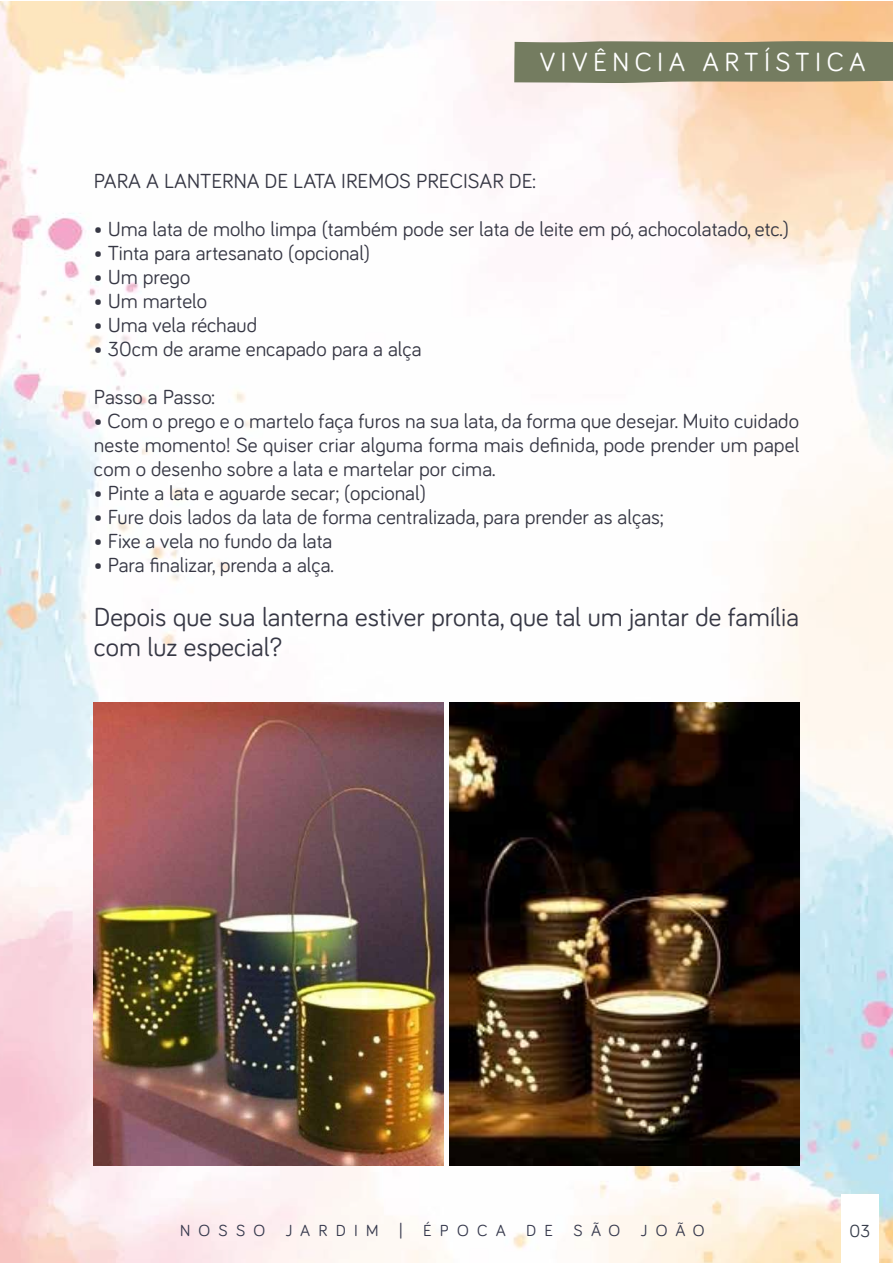
<style>
.page{position:relative;width:893px;height:1263px;background:#fff}
.page>*{position:absolute;margin:0;border:0;box-sizing:border-box;transform-origin:0 0}
.t1{font:27px/30px "Bariol";color:#363744}
.t2{font:27px "Bariol";letter-spacing:.2em;color:#fff}
.t3{font:21px/24px "Bariol";color:#363744;text-align:justify}
.t4{font:18px "Bariol";color:#353c4a}
.t5{font:16.5px "Bariol";letter-spacing:.5em;color:#36394d}
</style>
<div class="page">
<img style="left:0;top:1px;width:893px;height:1262px">
<svg style="left:828px;top:1133px;width:19px;height:19px"></svg>
<div style="left:841px;top:1195px;width:38px;height:68px;background:#fff"></div>
<div style="left:514px;top:41px;width:379px;height:42px;background:#747c60"></div>
<img style="left:94px;top:702px;width:349px;height:464px">
<img style="left:450px;top:702px;width:349px;height:464px">
<p class="t2" style="left:540px;top:44px;width:327px">VIVÊNCIA ARTÍSTICA</p>
<p class="t3" style="left:94px;top:168px;width:443px">PARA A LANTERNA DE LATA IREMOS PRECISAR DE:</p>
<p class="t3" style="left:94px;top:216px;width:696px">• Uma lata de molho limpa (também pode ser lata de leite em pó, achocolatado, etc.)</p>
<p class="t3" style="left:94px;top:240px;width:278px">• Tinta para artesanato (opcional)</p>
<p class="t3" style="left:94px;top:264px;width:98px">• Um prego</p>
<p class="t3" style="left:94px;top:288px;width:115px">• Um martelo</p>
<p class="t3" style="left:94px;top:312px;width:165px">• Uma vela réchaud</p>
<p class="t3" style="left:94px;top:336px;width:329px">• 30cm de arame encapado para a alça</p>
<p class="t3" style="left:94px;top:384px;width:122px">Passo a Passo:</p>
<p class="t3" style="left:94px;top:408px;width:707px">• Com o prego e o martelo faça furos na sua lata, da forma que desejar. Muito cuidado neste momento! Se quiser criar alguma forma mais definida, pode prender um papel com o desenho sobre a lata e martelar por cima.</p>
<p class="t3" style="left:94px;top:480px;width:333px">• Pinte a lata e aguarde secar; (opcional)</p>
<p class="t3" style="left:94px;top:504px;width:571px">• Fure dois lados da lata de forma centralizada, para prender as alças;</p>
<p class="t3" style="left:94px;top:528px;width:240px">• Fixe a vela no fundo da lata</p>
<p class="t3" style="left:94px;top:552px;width:241px">• Para finalizar, prenda a alça.</p>
<p class="t1" style="left:94px;top:601px;width:706px">Depois que sua lanterna estiver pronta, que tal um jantar de família com luz especial?</p>
<p class="t5" style="left:180px;top:1219px;width:526px">NOSSO JARDIM | ÉPOCA DE SÃO JOÃO</p>
<p class="t4" style="left:850px;top:1218px;width:22px">03</p>
</div>
